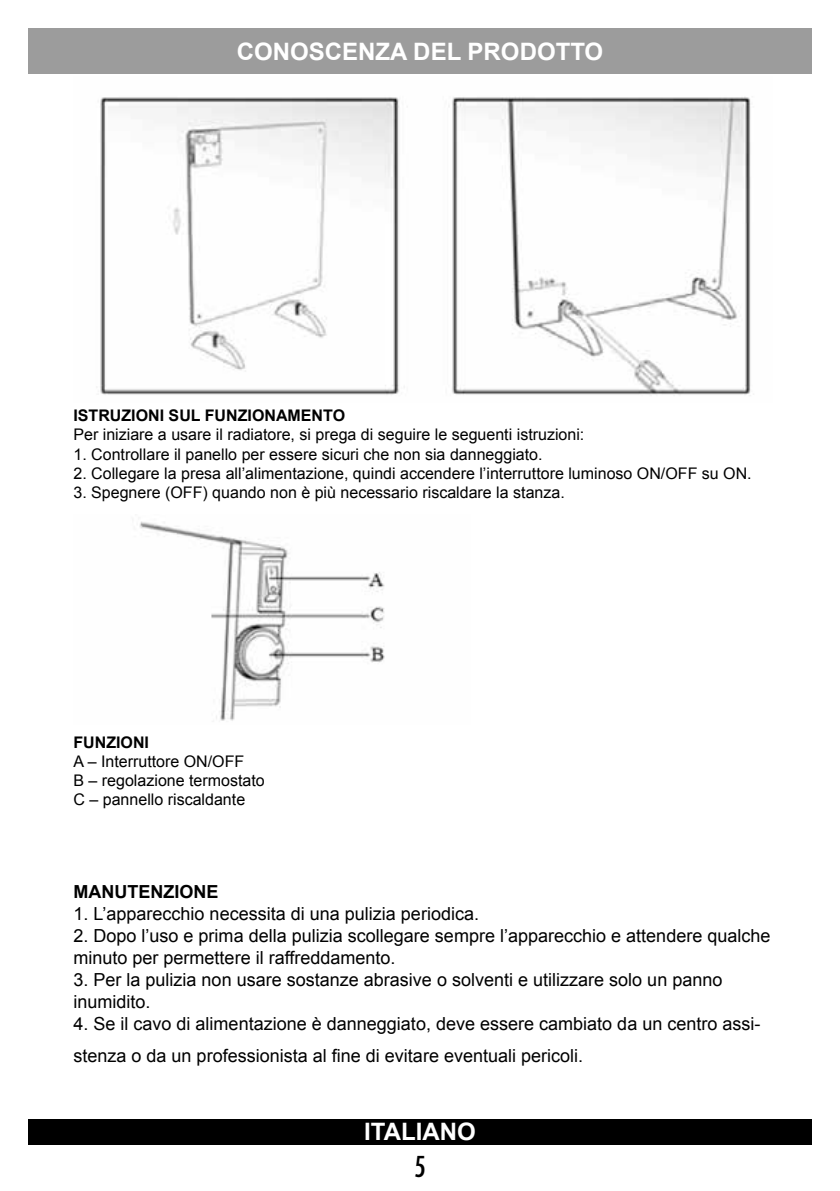
<style>
.page{position:relative;width:840px;height:1191px;background:#fff}
.page>*{position:absolute;margin:0;border:0;box-sizing:border-box;transform-origin:0 0}
.t1{font:500 condensed 28px "Futura";color:#000}
.t2{font:700 24px "Arial";color:#fff}
.t3{font:18px/22px "Arial";color:#000}
.t4{font:700 18px "Arial";color:#000}
.t5{font:16px/19.2px "Arial";color:#000}
.t6{font:700 16px "Arial";color:#000}
</style>
<div class="page">
<div style="left:28px;top:1119px;width:783px;height:25px;background:#000"></div>
<div style="left:28px;top:28px;width:783px;height:46px;background:#9c9c9c"></div>
<img style="left:100px;top:97px;width:651px;height:298px">
<img style="left:139px;top:521px;width:246px;height:200px">
<h2 class="t2" style="left:236px;top:36px;width:368px">CONOSCENZA DEL PRODOTTO</h2>
<p class="t6" style="left:73px;top:405px;width:273px">ISTRUZIONI SUL FUNZIONAMENTO</p>
<p class="t5" style="left:73px;top:425px;width:512px">Per iniziare a usare il radiatore, si prega di seguire le seguenti istruzioni:</p>
<p class="t5" style="left:73px;top:444px;width:470px">1. Controllare il panello per essere sicuri che non sia danneggiato.</p>
<p class="t5" style="left:73px;top:464px;width:679px">2. Collegare la presa all’alimentazione, quindi accendere l’interruttore luminoso ON/OFF su ON.</p>
<p class="t5" style="left:73px;top:483px;width:492px">3. Spegnere (OFF) quando non è più necessario riscaldare la stanza.</p>
<p class="t6" style="left:73px;top:731px;width:77px">FUNZIONI</p>
<p class="t5" style="left:73px;top:752px;width:193px">A – Interruttore ON/OFF<br>B – regolazione termostato<br>C – pannello riscaldante</p>
<p class="t4" style="left:73px;top:880px;width:146px">MANUTENZIONE</p>
<p class="t3" style="left:73px;top:903px;width:407px">1. L’apparecchio necessita di una pulizia periodica.</p>
<p class="t3" style="left:73px;top:925px;width:698px">2. Dopo l’uso e prima della pulizia scollegare sempre l’apparecchio e attendere qualche minuto per permettere il raffreddamento.</p>
<p class="t3" style="left:73px;top:969px;width:650px">3. Per la pulizia non usare sostanze abrasive o solventi e utilizzare solo un panno inumidito.</p>
<p class="t3" style="left:73px;top:1008px;width:688px;line-height:32px">4. Se il cavo di alimentazione è danneggiato, deve essere cambiato da un centro assi&shy;stenza o da un professionista al fine di evitare eventuali pericoli.</p>
<h2 class="t2" style="left:364px;top:1116px;width:113px">ITALIANO</h2>
<h1 class="t1" style="left:414px;top:1148px;width:13px">5</h1>
</div>
